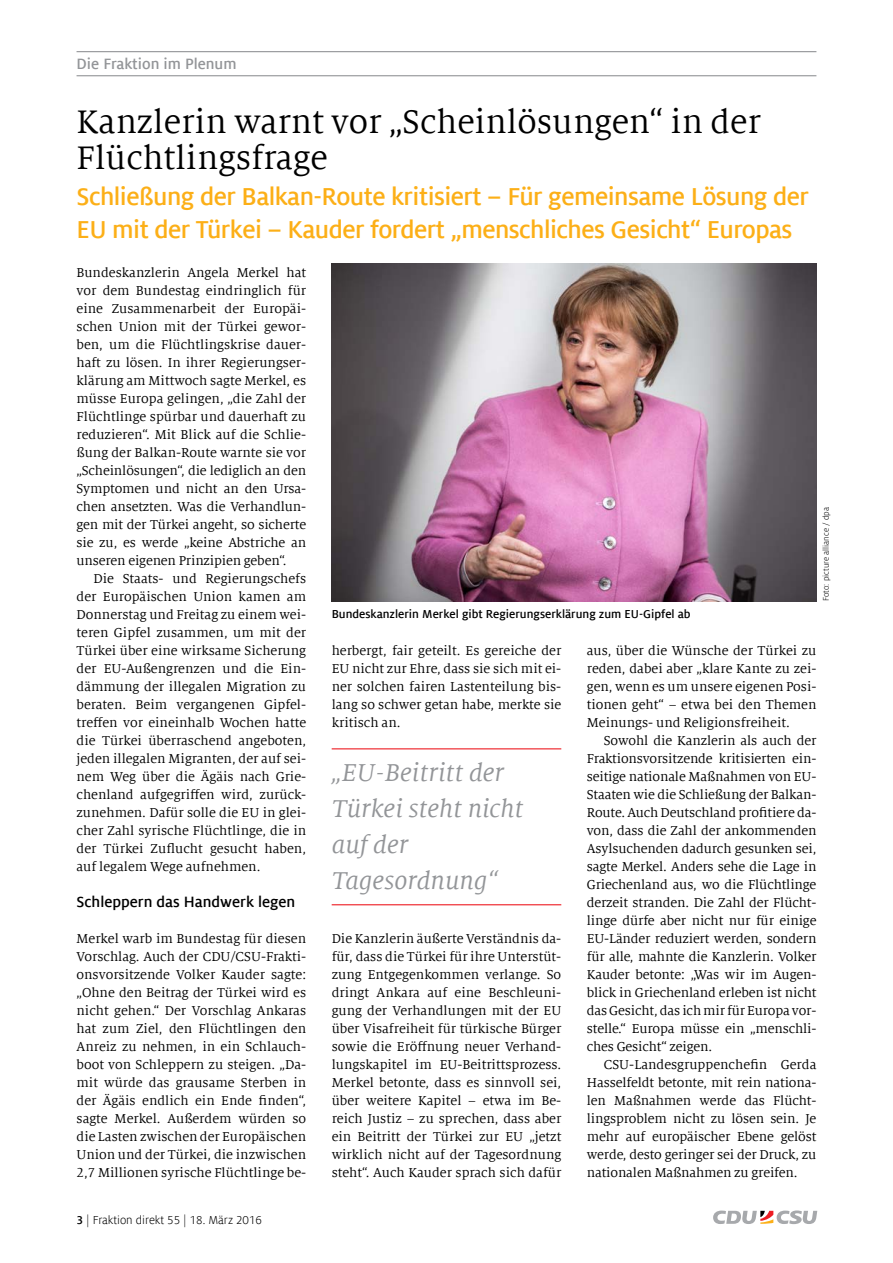
<style>
.page{position:relative;width:893px;height:1263px;background:#fff}
.page>*{position:absolute;margin:0;border:0;box-sizing:border-box;transform-origin:0 0}
.t1{font:36px/36px "Milo Serif Offc";color:#000}
.t2{font:700 27px/33px "Milo Sans Offc";letter-spacing:-.02em;color:#fcaf17}
.t3{font:italic 27px/36px "Milo Serif Offc";color:#939598}
.t4{font:700 16.5px "Milo Sans Offc";color:#000}
.t5{font:700 16.5px "Milo Sans Offc";color:#939598}
.t6{font:14.25px/18px "Milo Serif Offc";color:#000;text-align:justify}
.t7{font:700 12.75px "Milo Sans Offc";color:#000}
.t8{font:12.75px "Milo Sans Offc";color:#000}
.t9{font:9px "Milo Sans Offc";color:#000}
.s1{font-weight:700}
</style>
<div class="page">
<svg style="left:713px;top:1210px;width:104px;height:14px"></svg>
<hr style="left:77px;top:51px;width:739px;height:1px;background:#939598">
<hr style="left:77px;top:75px;width:739px;height:1px;background:#939598">
<hr style="left:332px;top:748px;width:229px;height:1px;background:#ed1d24">
<hr style="left:332px;top:904px;width:229px;height:1px;background:#ed1d24">
<img style="left:332px;top:264px;width:484px;height:337px">
<p class="t5" style="left:77px;top:55px;width:161px">Die Fraktion im Plenum</p>
<h1 class="t1" style="left:77px;top:105px;width:686px">Kanzlerin warnt vor „Scheinlösungen“ in der<br>Flüchtlingsfrage</h1>
<h2 class="t2" style="left:77px;top:180px;width:734px">Schließung der Balkan-Route kritisiert – Für gemeinsame Lösung der<br>EU mit der Türkei – Kauder fordert „menschliches Gesicht“ Europas</h2>
<p class="t6" style="left:77px;top:264px;width:231px">Bundeskanzlerin Angela Merkel hat vor dem Bundestag eindringlich für eine Zusammenarbeit der Europäi&shy;schen Union mit der Türkei gewor&shy;ben, um die Flüchtlingskrise dauer&shy;haft zu lösen. In ihrer Regierungser&shy;klärung am Mittwoch sagte Merkel, es müsse Europa gelingen, „die Zahl der Flüchtlinge spürbar und dauerhaft zu reduzieren“. Mit Blick auf die Schlie&shy;ßung der Balkan-Route warnte sie vor „Scheinlösungen“, die lediglich an den Symptomen und nicht an den Ursa&shy;chen ansetzten. Was die Verhandlun&shy;gen mit der Türkei angeht, so sicherte sie zu, es werde „keine Abstriche an unseren eigenen Prinzipien geben“.</p>
<p class="t6" style="left:77px;top:570px;width:231px;text-indent:17px">Die Staats- und Regierungschefs der Europäischen Union kamen am Donnerstag und Freitag zu einem wei&shy;teren Gipfel zusammen, um mit der Türkei über eine wirksame Sicherung der EU-Außengrenzen und die Ein&shy;dämmung der illegalen Migration zu beraten. Beim vergangenen Gipfel&shy;treffen vor eineinhalb Wochen hatte die Türkei überraschend angeboten, jeden illegalen Migranten, der auf sei&shy;nem Weg über die Ägäis nach Grie&shy;chenland aufgegriffen wird, zurück&shy;zunehmen. Dafür solle die EU in glei&shy;cher Zahl syrische Flüchtlinge, die in der Türkei Zuflucht gesucht haben, auf legalem Wege aufnehmen.</p>
<p class="t4" style="left:77px;top:893px;width:220px">Schleppern das Handwerk legen</p>
<p class="t6" style="left:77px;top:930px;width:231px">Merkel warb im Bundestag für diesen Vorschlag. Auch der CDU/CSU-Frakti&shy;onsvorsitzende Volker Kauder sagte: „Ohne den Beitrag der Türkei wird es nicht gehen.“ Der Vorschlag Ankaras hat zum Ziel, den Flüchtlingen den Anreiz zu nehmen, in ein Schlauch&shy;boot von Schleppern zu steigen. „Da&shy;mit würde das grausame Sterben in der Ägäis endlich ein Ende finden“, sagte Merkel. Außerdem würden so die Lasten zwischen der Europäischen Union und der Türkei, die inzwischen 2,7 Millionen syrische Flüchtlinge be-</p>
<p class="t8" style="left:77px;top:1213px;width:187px"><span class="s1">3</span> | Fraktion direkt 55 | 18. März 2016</p>
<p class="t9" style="left:821px;top:601px;width:95px;rotate:-90deg">Foto: picture alliance / dpa</p>
<p class="t7" style="left:332px;top:607px;width:360px">Bundeskanzlerin Merkel gibt Regierungserklärung zum EU-Gipfel ab</p>
<p class="t6" style="left:332px;top:642px;width:231px">herbergt, fair geteilt. Es gereiche der EU nicht zur Ehre, dass sie sich mit ei&shy;ner solchen fairen Lastenteilung bis&shy;lang so schwer getan habe, merkte sie kritisch an.</p>
<h2 class="t3" style="left:332px;top:755px;width:193px">„EU-Beitritt der<br>Türkei steht nicht auf der<br>Tagesordnung“</h2>
<p class="t6" style="left:332px;top:930px;width:231px">Die Kanzlerin äußerte Verständnis da&shy;für, dass die Türkei für ihre Unterstüt&shy;zung Entgegenkommen verlange. So dringt Ankara auf eine Beschleuni&shy;gung der Verhandlungen mit der EU über Visafreiheit für türkische Bürger sowie die Eröffnung neuer Verhand&shy;lungskapitel im EU-Beitrittsprozess.<br>Merkel betonte, dass es sinnvoll sei, über weitere Kapitel – etwa im Be&shy;reich Justiz – zu sprechen, dass aber ein Beitritt der Türkei zur EU „jetzt wirklich nicht auf der Tagesordnung steht“. Auch Kauder sprach sich dafür</p>
<p class="t6" style="left:587px;top:642px;width:231px">aus, über die Wünsche der Türkei zu reden, dabei aber „klare Kante zu zei&shy;gen, wenn es um unsere eigenen Posi&shy;tionen geht“ – etwa bei den Themen Meinungs- und Religionsfreiheit.</p>
<p class="t6" style="left:587px;top:732px;width:231px;text-indent:17px">Sowohl die Kanzlerin als auch der Fraktionsvorsitzende kritisierten ein&shy;seitige nationale Maßnahmen von EU-Staaten wie die Schließung der Balkan-Route. Auch Deutschland profitiere da&shy;von, dass die Zahl der ankommenden Asylsuchenden dadurch gesunken sei, sagte Merkel. Anders sehe die Lage in Griechenland aus, wo die Flüchtlinge derzeit stranden. Die Zahl der Flücht&shy;linge dürfe aber nicht nur für einige EU-Länder reduziert werden, sondern für alle, mahnte die Kanzlerin. Volker Kauder betonte: „Was wir im Augen&shy;blick in Griechenland erleben ist nicht das Gesicht, das ich mir für Europa vor&shy;stelle.“ Europa müsse ein „menschli&shy;ches Gesicht“ zeigen.</p>
<p class="t6" style="left:587px;top:1056px;width:231px;text-indent:17px">CSU-Landesgruppenchefin Gerda Hasselfeldt betonte, mit rein nationa&shy;len Maßnahmen werde das Flücht&shy;lingsproblem nicht zu lösen sein. Je mehr auf europäischer Ebene gelöst werde, desto geringer sei der Druck, zu nationalen Maßnahmen zu greifen.</p>
</div>
